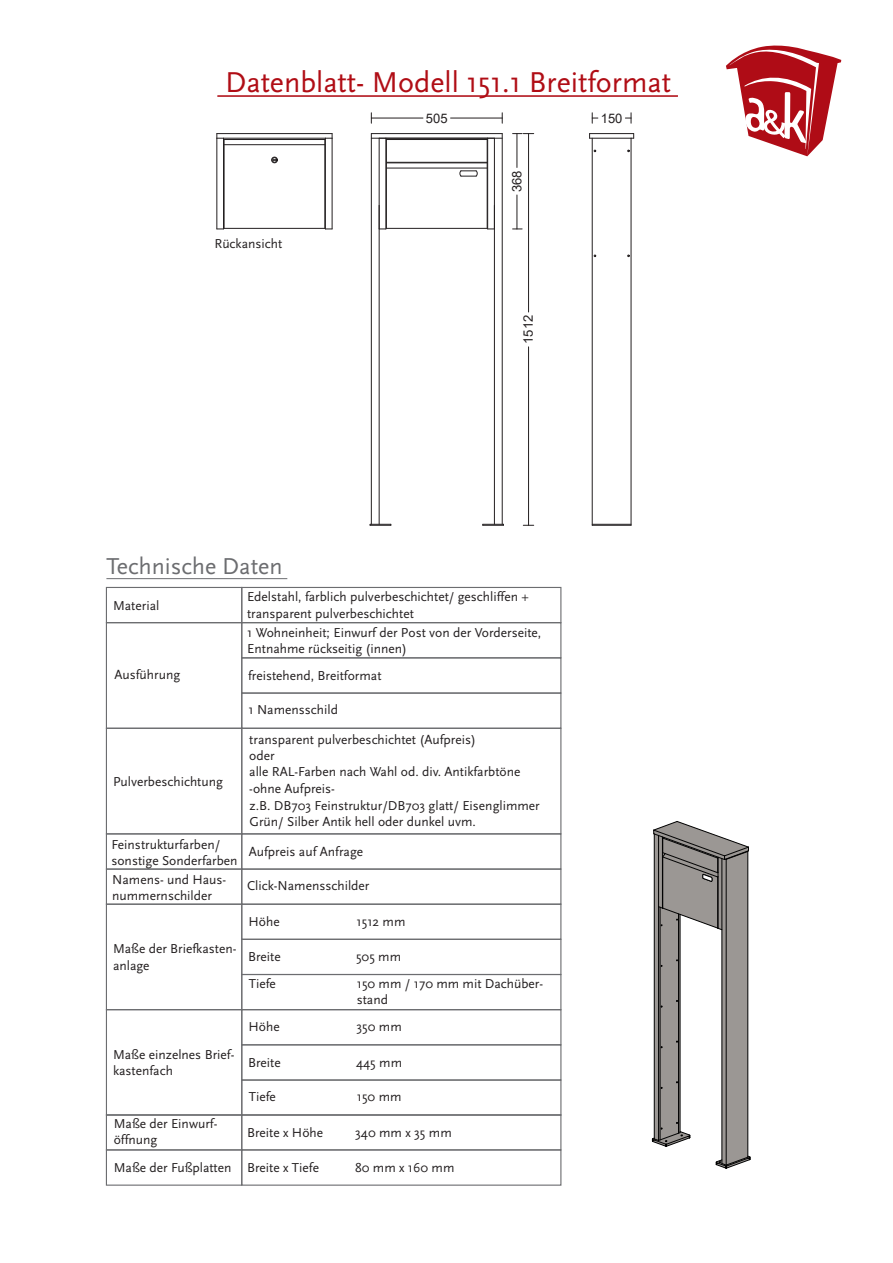
<style>
.page{position:relative;width:893px;height:1263px;background:#fff}
.page>*{position:absolute;margin:0;border:0;box-sizing:border-box;transform-origin:0 0}
.t1{font:30px "Scala Sans";color:#b00d15}
.t2{font:24px "Scala Sans";color:#6c6d70}
.t3{font:13.5px/16.2px "Scala Sans";color:#231f20}
.t4{font:13.2px "Arial";color:#231f20}
.t5{font:13.05px "Arial";color:#231f20}
</style>
<div class="page">
<svg style="left:726px;top:46px;width:115px;height:110px"></svg>
<hr style="left:217px;top:95px;width:461px;height:2px;background:#b00d15">
<div style="left:106px;top:587px;width:136px;height:36px;border:1px solid #6c6d70"></div>
<div style="left:241px;top:587px;width:320px;height:36px;border:1px solid #6c6d70"></div>
<div style="left:241px;top:622px;width:320px;height:36px;border:1px solid #6c6d70"></div>
<div style="left:106px;top:622px;width:136px;height:107px;border:1px solid #6c6d70"></div>
<div style="left:241px;top:657px;width:320px;height:37px;border:1px solid #6c6d70"></div>
<div style="left:241px;top:692px;width:320px;height:37px;border:1px solid #6c6d70"></div>
<div style="left:106px;top:728px;width:136px;height:106px;border:1px solid #6c6d70"></div>
<div style="left:241px;top:728px;width:320px;height:106px;border:1px solid #6c6d70"></div>
<div style="left:106px;top:833px;width:136px;height:37px;border:1px solid #6c6d70"></div>
<div style="left:241px;top:833px;width:320px;height:37px;border:1px solid #6c6d70"></div>
<div style="left:106px;top:868px;width:136px;height:37px;border:1px solid #6c6d70"></div>
<div style="left:241px;top:868px;width:320px;height:37px;border:1px solid #6c6d70"></div>
<div style="left:241px;top:903px;width:320px;height:37px;border:1px solid #6c6d70"></div>
<div style="left:106px;top:903px;width:136px;height:107px;border:1px solid #6c6d70"></div>
<div style="left:241px;top:939px;width:320px;height:36px;border:1px solid #6c6d70"></div>
<div style="left:241px;top:974px;width:320px;height:36px;border:1px solid #6c6d70"></div>
<hr style="left:106px;top:578px;width:181px;height:1px;background:#6c6d70">
<div style="left:241px;top:1009px;width:320px;height:36px;border:1px solid #6c6d70"></div>
<div style="left:106px;top:1009px;width:136px;height:107px;border:1px solid #6c6d70"></div>
<div style="left:241px;top:1044px;width:320px;height:36px;border:1px solid #6c6d70"></div>
<div style="left:241px;top:1079px;width:320px;height:37px;border:1px solid #6c6d70"></div>
<div style="left:106px;top:1149px;width:136px;height:37px;border:1px solid #6c6d70"></div>
<div style="left:241px;top:1149px;width:320px;height:37px;border:1px solid #6c6d70"></div>
<svg style="left:652px;top:821px;width:99px;height:348px"></svg>
<hr style="left:502px;top:134px;width:1px;height:390px;background:#231f20">
<hr style="left:371px;top:134px;width:1px;height:390px;background:#231f20">
<hr style="left:371px;top:138px;width:131px;height:1px;background:#231f20">
<hr style="left:379px;top:205px;width:1px;height:319px;background:#231f20">
<hr style="left:494px;top:205px;width:1px;height:319px;background:#231f20">
<hr style="left:371px;top:133px;width:131px;height:1px;background:#231f20">
<svg style="left:483px;top:524px;width:21px;height:2px"></svg>
<svg style="left:370px;top:524px;width:22px;height:2px"></svg>
<hr style="left:592px;top:138px;width:1px;height:387px;background:#231f20">
<hr style="left:631px;top:138px;width:1px;height:387px;background:#231f20">
<hr style="left:592px;top:524px;width:39px;height:1px;background:#231f20">
<hr style="left:592px;top:525px;width:39px;height:1px;background:#231f20">
<hr style="left:590px;top:138px;width:41px;height:1px;background:#231f20">
<hr style="left:590px;top:133px;width:44px;height:1px;background:#231f20">
<hr style="left:494px;top:138px;width:1px;height:91px;background:#231f20">
<hr style="left:379px;top:138px;width:1px;height:91px;background:#231f20">
<hr style="left:487px;top:138px;width:1px;height:91px;background:#231f20">
<hr style="left:386px;top:162px;width:101px;height:1px;background:#231f20">
<hr style="left:386px;top:163px;width:1px;height:65px;background:#231f20">
<svg style="left:379px;top:138px;width:8px;height:24px"></svg>
<svg style="left:487px;top:138px;width:7px;height:24px"></svg>
<hr style="left:386px;top:139px;width:101px;height:1px;background:#231f20">
<hr style="left:386px;top:163px;width:101px;height:1px;background:#231f20">
<hr style="left:386px;top:168px;width:101px;height:1px;background:#231f20">
<hr style="left:386px;top:228px;width:101px;height:1px;background:#231f20">
<svg style="left:459px;top:170px;width:19px;height:7px"></svg>
<hr style="left:217px;top:133px;width:115px;height:1px;background:#231f20">
<svg style="left:217px;top:134px;width:6px;height:5px"></svg>
<svg style="left:325px;top:134px;width:8px;height:5px"></svg>
<hr style="left:332px;top:138px;width:1px;height:91px;background:#231f20">
<hr style="left:217px;top:138px;width:1px;height:91px;background:#231f20">
<hr style="left:223px;top:138px;width:1px;height:91px;background:#231f20">
<hr style="left:325px;top:138px;width:1px;height:91px;background:#231f20">
<hr style="left:223px;top:138px;width:102px;height:1px;background:#231f20">
<hr style="left:224px;top:139px;width:1px;height:89px;background:#231f20">
<hr style="left:224px;top:139px;width:101px;height:1px;background:#231f20">
<hr style="left:224px;top:144px;width:101px;height:1px;background:#231f20">
<hr style="left:224px;top:228px;width:101px;height:1px;background:#231f20">
<div style="left:271px;top:157px;width:7px;height:6px;border:1px solid #231f20;border-radius:50%"></div>
<svg style="left:272px;top:157px;width:5px;height:6px"></svg>
<svg style="left:592px;top:113px;width:6px;height:10px"></svg>
<svg style="left:625px;top:113px;width:7px;height:10px"></svg>
<hr style="left:371px;top:118px;width:52px;height:1px;background:#231f20">
<hr style="left:451px;top:118px;width:51px;height:1px;background:#231f20">
<hr style="left:517px;top:134px;width:1px;height:33px;background:#231f20">
<hr style="left:517px;top:195px;width:1px;height:34px;background:#231f20">
<hr style="left:528px;top:134px;width:1px;height:178px;background:#231f20">
<hr style="left:528px;top:347px;width:1px;height:178px;background:#231f20">
<svg style="left:513px;top:133px;width:21px;height:1px"></svg>
<h1 class="t1" style="left:225px;top:66px;width:447px">Datenblatt- Modell 151.1 Breitformat</h1>
<p class="t4" style="left:426px;top:109px;width:23px">505</p>
<p class="t4" style="left:601px;top:109px;width:23px">150</p>
<p class="t3" style="left:214px;top:236px;width:69px">Rückansicht</p>
<p class="t5" style="left:508px;top:192px;width:23px;rotate:-90deg">368</p>
<p class="t5" style="left:519px;top:344px;width:31px;rotate:-90deg">1512</p>
<h2 class="t2" style="left:106px;top:554px;width:178px">Technische Daten</h2>
<p class="t3" style="left:113px;top:598px;width:48px">Material</p>
<p class="t3" style="left:247px;top:589px;width:283px">Edelstahl, farblich pulverbeschichtet/ geschliffen + transparent pulverbeschichtet</p>
<p class="t3" style="left:114px;top:667px;width:67px">Ausführung</p>
<p class="t3" style="left:113px;top:774px;width:111px">Pulverbeschichtung</p>
<p class="t3" style="left:247px;top:624px;width:296px">1 Wohneinheit; Einwurf der Post von der Vorderseite,<br>Entnahme rückseitig (innen)</p>
<p class="t3" style="left:248px;top:667px;width:135px">freistehend, Breitformat</p>
<p class="t3" style="left:248px;top:702px;width:91px">1 Namensschild</p>
<p class="t3" style="left:249px;top:731px;width:292px">transparent pulverbeschichtet (Aufpreis)<br>oder<br>alle RAL-Farben nach Wahl od. div. Antikfarbtöne -ohne Aufpreis-<br>z.B. DB703 Feinstruktur/DB703 glatt/ Eisenglimmer Grün/ Silber Antik hell oder dunkel uvm.</p>
<p class="t3" style="left:111px;top:836px;width:128px">Feinstrukturfarben/ sonstige Sonderfarben</p>
<p class="t3" style="left:249px;top:844px;width:116px">Aufpreis auf Anfrage</p>
<p class="t3" style="left:112px;top:871px;width:116px">Namens- und Haus&shy;nummernschilder</p>
<p class="t3" style="left:247px;top:878px;width:124px">Click-Namensschilder</p>
<p class="t3" style="left:113px;top:941px;width:125px">Maße der Briefkasten&shy;anlage</p>
<p class="t3" style="left:113px;top:1047px;width:123px">Maße einzelnes Brief&shy;kastenfach</p>
<p class="t3" style="left:248px;top:913px;width:33px">Höhe</p>
<p class="t3" style="left:356px;top:913px;width:51px">1512 mm</p>
<p class="t3" style="left:248px;top:949px;width:34px">Breite</p>
<p class="t3" style="left:356px;top:949px;width:47px">505 mm</p>
<p class="t3" style="left:249px;top:976px;width:29px">Tiefe</p>
<p class="t3" style="left:357px;top:976px;width:188px">150 mm / 170 mm mit Dachüber&shy;stand</p>
<p class="t3" style="left:248px;top:1019px;width:33px">Höhe</p>
<p class="t3" style="left:356px;top:1019px;width:47px">350 mm</p>
<p class="t3" style="left:248px;top:1054px;width:34px">Breite</p>
<p class="t3" style="left:356px;top:1054px;width:48px">445 mm</p>
<p class="t3" style="left:249px;top:1089px;width:29px">Tiefe</p>
<p class="t3" style="left:357px;top:1089px;width:46px">150 mm</p>
<p class="t3" style="left:114px;top:1116px;width:105px">Maße der Einwurf&shy;öffnung</p>
<p class="t3" style="left:247px;top:1125px;width:78px">Breite x Höhe</p>
<p class="t3" style="left:355px;top:1125px;width:98px">340 mm x 35 mm</p>
<p class="t3" style="left:114px;top:1160px;width:207px">Maße der Fußplatten Breite x Tiefe</p>
<p class="t3" style="left:355px;top:1160px;width:101px">80 mm x 160 mm</p>
</div>
